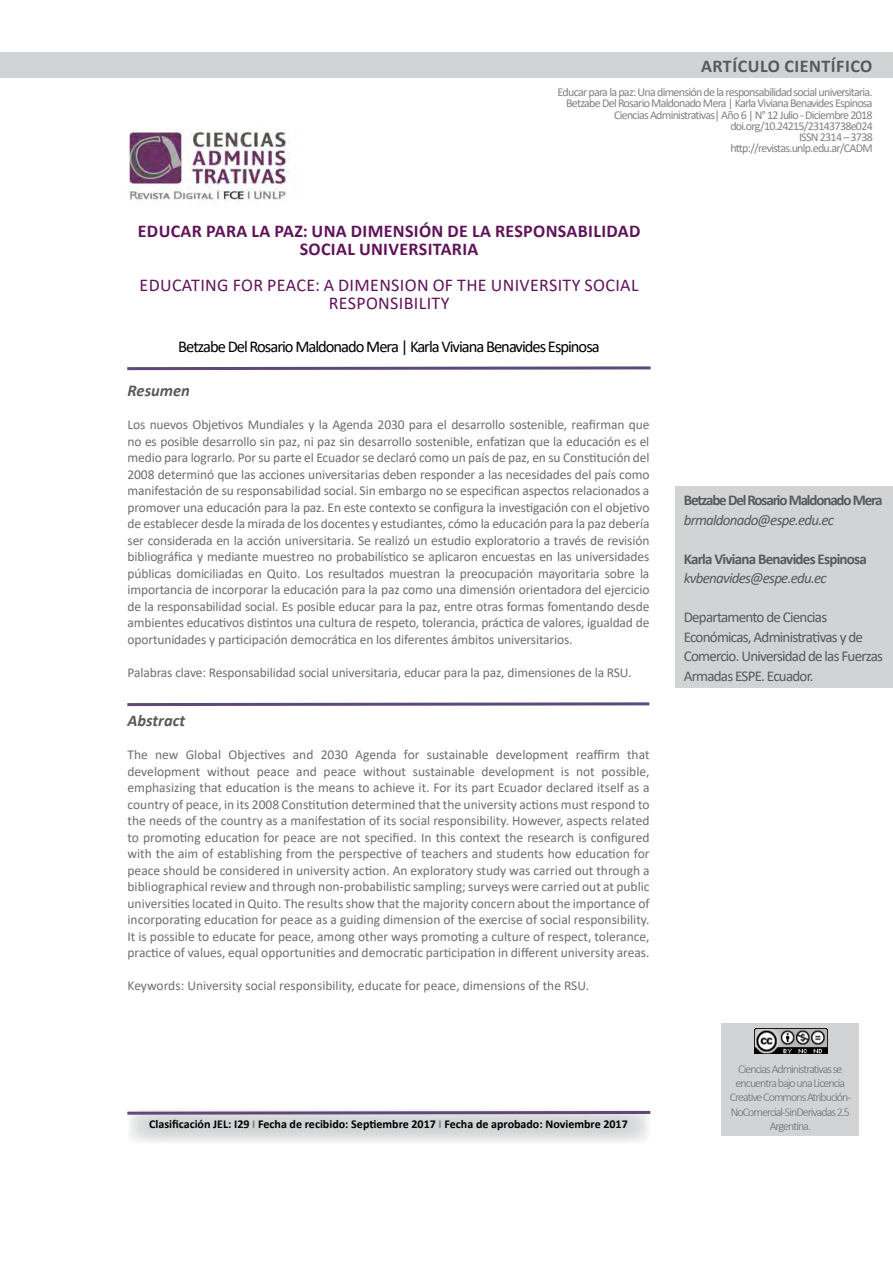
<style>
.page{position:relative;width:893px;height:1263px;background:#fff}
.page>*{position:absolute;margin:0;border:0;box-sizing:border-box;transform-origin:0 0}
.t1{font:700 18px/18px "Calibri";letter-spacing:.02em;color:#61135a;text-align:center}
.t2{font:18px/18px "Calibri";letter-spacing:.02em;color:#61135a;text-align:center}
.t3{font:700 18px "Calibri";color:#58595b}
.t4{font:16.5px "Calibri";letter-spacing:-.06em;color:#000}
.t5{font:italic 700 16.5px "Calibri";color:#58595b}
.t6{font:15px/19.5px "Calibri";letter-spacing:-.05em;color:#58595b}
.t7{font:italic 15px "Calibri";letter-spacing:-.05em;color:#58595b}
.t8{font:700 15px "Calibri";letter-spacing:-.07em;color:#58595b}
.t9{font:700 15px "Calibri";letter-spacing:-.05em;color:#58595b}
.t10{font:13.5px/16.5px "Calibri";letter-spacing:-.01em;color:#6d6e71;text-align:justify}
.t11{font:12px/11.2px "Calibri";letter-spacing:-.06em;color:#808285;text-align:right}
.t12{font:300 12px/14.4px "Calibri";letter-spacing:-.08em;color:#6d6e71;text-align:center}
.t13{font:700 12px "Calibri";color:#000}
.s1{color:#808285}
</style>
<div class="page">
<div style="left:676px;top:486px;width:217px;height:202px;background:#d1d3d4"></div>
<svg style="left:130px;top:1116px;width:518px;height:26px;background:#dadbdc"></svg>
<svg style="left:127px;top:366px;width:524px;height:5px"></svg>
<div style="left:0;top:52px;width:893px;height:25px;background:#d1d3d4"></div>
<svg style="left:127px;top:1110px;width:524px;height:6px"></svg>
<img style="left:129px;top:129px;width:161px;height:73px">
<svg style="left:127px;top:702px;width:523px;height:5px"></svg>
<div style="left:722px;top:1023px;width:137px;height:112px;background:#d1d3d4"></div>
<img style="left:755px;top:1028px;width:72px;height:26px">
<h1 class="t3" style="left:701px;top:53px;width:48px">artículo</h1>
<h1 class="t3" style="left:784px;top:53px;width:11px">cient</h1>
<h1 class="t3" style="left:831px;top:53px;width:24px">ífico</h1>
<p class="t11" style="left:558px;top:86px;width:317px">Educar para la paz: Una dimensión de la responsabilidad social universitaria.<br>Betzabe Del Rosario Maldonado Mera | Karla Viviana Benavides Espinosa Ciencias Administrativas| Año 6 | N° 12 Julio - Diciembre 2018 doi.org/10.24215/23143738e024<br>ISSN 2314 – 3738<br>http://revistas.unlp.edu.ar/CADM</p>
<h1 class="t1" style="left:138px;top:222px;width:504px">EDUCAR PARA LA PAZ: UNA DIMENSIÓN DE LA RESPONSABILIDAD<br>SOCIAL UNIVERSITARIA</h1>
<h1 class="t2" style="left:140px;top:275px;width:500px">EDUCATING FOR PEACE: A DIMENSION OF THE UNIVERSITY SOCIAL<br>RESPONSIBILITY</h1>
<p class="t4" style="left:178px;top:335px;width:423px">Betzabe Del Rosario Maldonado Mera | Karla Viviana Benavides Espinosa</p>
<p class="t5" style="left:128px;top:379px;width:64px">Resumen</p>
<p class="t10" style="left:128px;top:416px;width:523px">Los nuevos Objetivos Mundiales y la Agenda 2030 para el desarrollo sostenible, reafirman que no es posible desarrollo sin paz, ni paz sin desarrollo sostenible, enfatizan que la educación es el medio para lograrlo. Por su parte el Ecuador se declaró como un país de paz, en su Constitución del 2008 determinó que las acciones universitarias deben responder a las necesidades del país como manifestación de su responsabilidad social. Sin embargo no se especifican aspectos relacionados a promover una educación para la paz. En este contexto se configura la investigación con el objetivo de establecer desde la mirada de los docentes y estudiantes, cómo la educación para la paz debería ser considerada en la acción universitaria. Se realizó un estudio exploratorio a través de revisión bibliográfica y mediante muestreo no probabilístico se aplicaron encuestas en las universidades públicas domiciliadas en Quito. Los resultados muestran la preocupación mayoritaria sobre la importancia de incorporar la educación para la paz como una dimensión orientadora del ejercicio de la responsabilidad social. Es posible educar para la paz, entre otras formas fomentando desde ambientes educativos distintos una cultura de respeto, tolerancia, práctica de valores, igualdad de oportunidades y participación democrática en los diferentes ámbitos universitarios.</p>
<p class="t10" style="left:128px;top:664px;width:506px">Palabras clave: Responsabilidad social universitaria, educar para la paz, dimensiones de la RSU.</p>
<p class="t5" style="left:128px;top:709px;width:59px">Abstract</p>
<p class="t10" style="left:128px;top:746px;width:524px">The new Global Objectives and 2030 Agenda for sustainable development reaffirm that development without peace and peace without sustainable development is not possible, emphasizing that education is the means to achieve it. For its part Ecuador declared itself as a country of peace, in its 2008 Constitution determined that the university actions must respond to the needs of the country as a manifestation of its social responsibility. However, aspects related to promoting education for peace are not specified. In this context the research is configured with the aim of establishing from the perspective of teachers and students how education for peace should be considered in university action. An exploratory study was carried out through a bibliographical review and through non-probabilistic sampling; surveys were carried out at public universities located in Quito. The results show that the majority concern about the importance of incorporating education for peace as a guiding dimension of the exercise of social responsibility.<br>It is possible to educate for peace, among other ways promoting a culture of respect, tolerance, practice of values, equal opportunities and democratic participation in different university areas.</p>
<p class="t10" style="left:128px;top:977px;width:463px">Keywords: University social responsibility, educate for peace, dimensions of the RSU.</p>
<p class="t13" style="left:149px;top:1116px;width:480px">Clasificación JEL: I29 <span class="s1">I</span> Fecha de recibido: Septiembre 2017 <span class="s1">I</span> Fecha de aprobado: Noviembre 2017</p>
<p class="t8" style="left:684px;top:490px;width:200px">Betzabe Del Rosario Maldonado Mera</p>
<p class="t7" style="left:684px;top:509px;width:152px">brmaldonado@espe.edu.ec</p>
<p class="t9" style="left:684px;top:548px;width:185px">Karla Viviana Benavides Espinosa</p>
<p class="t7" style="left:684px;top:568px;width:144px">kvbenavides@espe.edu.ec</p>
<p class="t6" style="left:684px;top:607px;width:201px">Departamento de Ciencias<br>Económicas, Administrativas y de<br>Comercio. Universidad de las Fuerzas<br>Armadas ESPE. Ecuador.</p>
<p class="t12" style="left:730px;top:1061px;width:123px">Ciencias Administrativas se encuentra bajo una Licencia<br>Creative Commons Atribución-<br>NoComercial-SinDerivadas 2.5<br>Argentina.</p>
</div>
